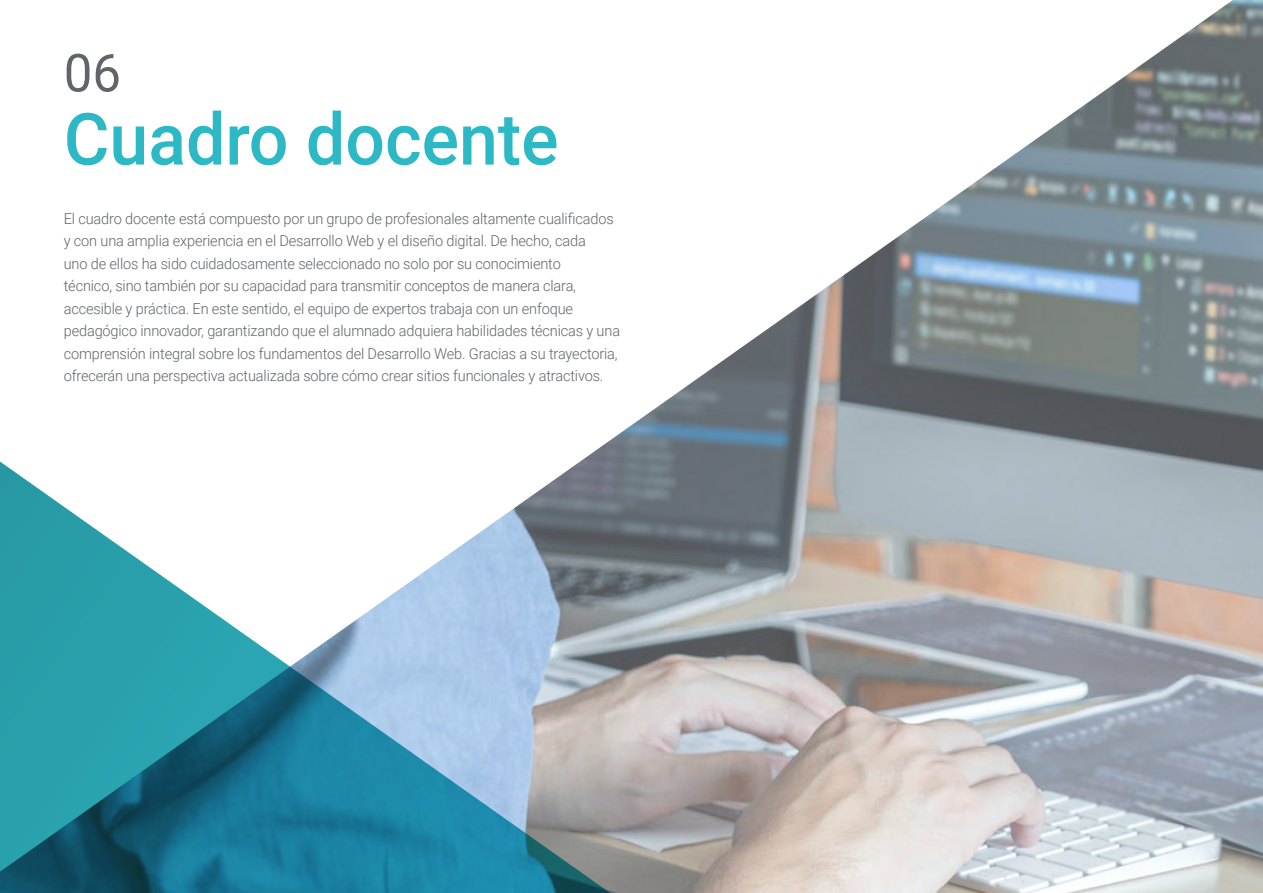
<style>
.page{position:relative;width:1263px;height:893px;background:#fff}
.page>*{position:absolute;margin:0;border:0;box-sizing:border-box;transform-origin:0 0}
.t1{font:500 72px "Roboto";color:#2db8c5}
.t2{font:52.5px "Roboto";color:#61646a}
.t3{font:300 15px/22.5px "Roboto";letter-spacing:-.01em;color:#61646a}
</style>
<div class="page">
<img style="left:602px;top:0;width:661px;height:893px">
<svg style="left:0;top:446px;width:640px;height:447px"></svg>
<h2 class="t2" style="left:64px;top:36px;width:59px">06</h2>
<h1 class="t1" style="left:64px;top:89px;width:496px">Cuadro docente</h1>
<p class="t3" style="left:64px;top:207px;width:558px">El cuadro docente está compuesto por un grupo de profesionales altamente cualificados y con una amplia experiencia en el Desarrollo Web y el diseño digital. De hecho, cada<br>uno de ellos ha sido cuidadosamente seleccionado no solo por su conocimiento<br>técnico, sino también por su capacidad para transmitir conceptos de manera clara, accesible y práctica. En este sentido, el equipo de expertos trabaja con un enfoque pedagógico innovador, garantizando que el alumnado adquiera habilidades técnicas y una comprensión integral sobre los fundamentos del Desarrollo Web. Gracias a su trayectoria, ofrecerán una perspectiva actualizada sobre cómo crear sitios funcionales y atractivos.</p>
</div>
